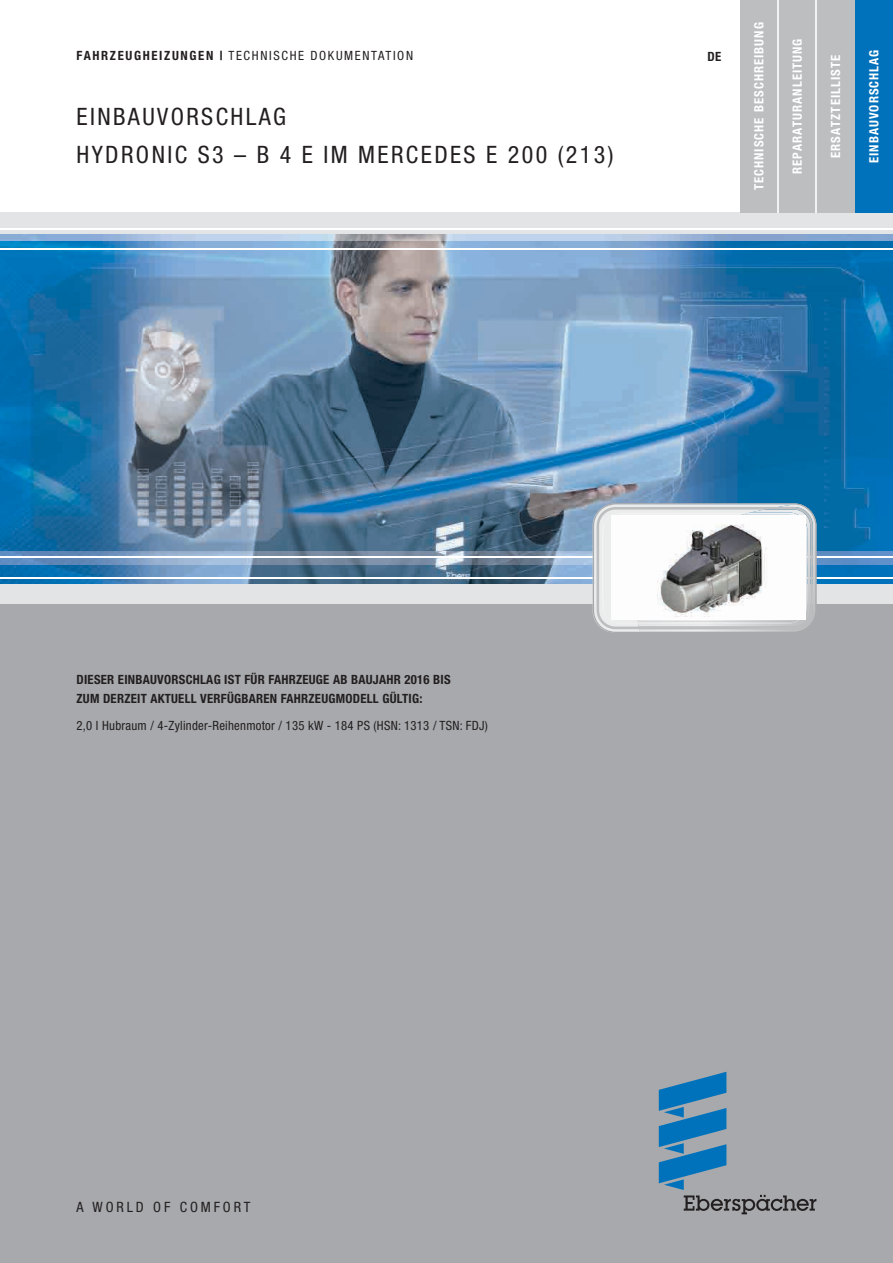
<style>
.page{position:relative;width:893px;height:1263px;background:#fff}
.page>*{position:absolute;margin:0;border:0;box-sizing:border-box;transform-origin:0 0}
.t1{font:condensed 24px/37.5px "Helvetica Neue LT";letter-spacing:.1em;color:#231f20}
.t2{font:condensed 14.25px "Helvetica Neue LTW1 G";letter-spacing:.2em;color:#231f20}
.t3{font:700 condensed 12.75px/19.5px "Helvetica Neue LT";letter-spacing:.02em;color:#231f20}
.t4{font:700 condensed 12.75px "Helvetica Neue LTW1 G";letter-spacing:.08em;color:#fff}
.t5{font:condensed 12.75px "Helvetica Neue LT";letter-spacing:.02em;color:#231f20}
.t6{font:condensed 12.75px "Helvetica Neue LTW1 G";letter-spacing:.13em;color:#231f20}
.s1{font-weight:700}
</style>
<div class="page">
<img style="left:0;top:234px;width:893px;height:351px">
<div style="left:0;top:595px;width:893px;height:668px;background:#a7a9ac"></div>
<div style="left:0;top:213px;width:893px;height:21px;background:#e3e4e5"></div>
<hr style="left:0;top:229px;width:893px;height:1px;background:#fff">
<hr style="left:0;top:248px;width:893px;height:1px;background:#fff">
<img style="left:0;top:551px;width:893px;height:13px">
<hr style="left:0;top:556px;width:893px;height:2px;background:#fff">
<hr style="left:0;top:577px;width:893px;height:1px;background:#fff">
<div style="left:0;top:585px;width:893px;height:19px;background:#e3e4e5"></div>
<svg style="left:593px;top:503px;width:224px;height:130px;background:#c3c9cd"></svg>
<img style="left:750px;top:512px;width:56px;height:11px">
<img style="left:796px;top:523px;width:11px;height:100px">
<img style="left:613px;top:620px;width:183px;height:4px">
<img style="left:603px;top:512px;width:147px;height:11px">
<img style="left:602px;top:523px;width:11px;height:100px">
<svg style="left:659px;top:1072px;width:157px;height:142px"></svg>
<div style="left:855px;top:0;width:38px;height:213px;background:#0072bc"></div>
<div style="left:816px;top:0;width:39px;height:213px;background:#bcbec0"></div>
<div style="left:778px;top:0;width:38px;height:213px;background:#bcbec0"></div>
<div style="left:740px;top:0;width:38px;height:213px;background:#bcbec0"></div>
<hr style="left:777px;top:0;width:2px;height:213px;background:#f2f2f3">
<hr style="left:816px;top:0;width:1px;height:213px;background:#f2f2f3">
<img style="left:612px;top:515px;width:193px;height:105px">
<p class="t4" style="left:751px;top:190px;width:169px;rotate:-90deg">TECHNISCHE BESCHREIBUNG</p>
<p class="t4" style="left:790px;top:174px;width:137px;rotate:-90deg">REPARATURANLEITUNG</p>
<p class="t6" style="left:77px;top:48px;width:338px"><span class="s1">FAHRZEUGHEIZUNGEN |</span> TECHNISCHE DOKUMENTATION</p>
<p class="t3" style="left:707px;top:46px;width:15px">DE</p>
<p class="t4" style="left:866px;top:163px;width:115px;rotate:-90deg">EINBAUVORSCHLAG</p>
<p class="t4" style="left:828px;top:158px;width:104px;rotate:-90deg">ERSATZTEILLISTE</p>
<h1 class="t1" style="left:77px;top:98px;width:538px">EINBAUVORSCHLAG<br>HYDRONIC S3 – B 4 E IM MERCEDES E 200 (213)</h1>
<p class="t3" style="left:77px;top:669px;width:376px">DIESER EINBAUVORSCHLAG IST FÜR FAHRZEUGE AB BAUJAHR 2016 BIS<br>ZUM DERZEIT AKTUELL VERFÜGBAREN FAHRZEUGMODELL GÜLTIG:</p>
<p class="t5" style="left:77px;top:718px;width:413px">2,0 L HUBRAUM / 4-ZYLINDER-REIHENMOTOR / 135 KW - 184 PS (HSN: 1313 / TSN: FDJ)</p>
<p class="t2" style="left:77px;top:1198px;width:175px">A WORLD OF COMFORT</p>
</div>
